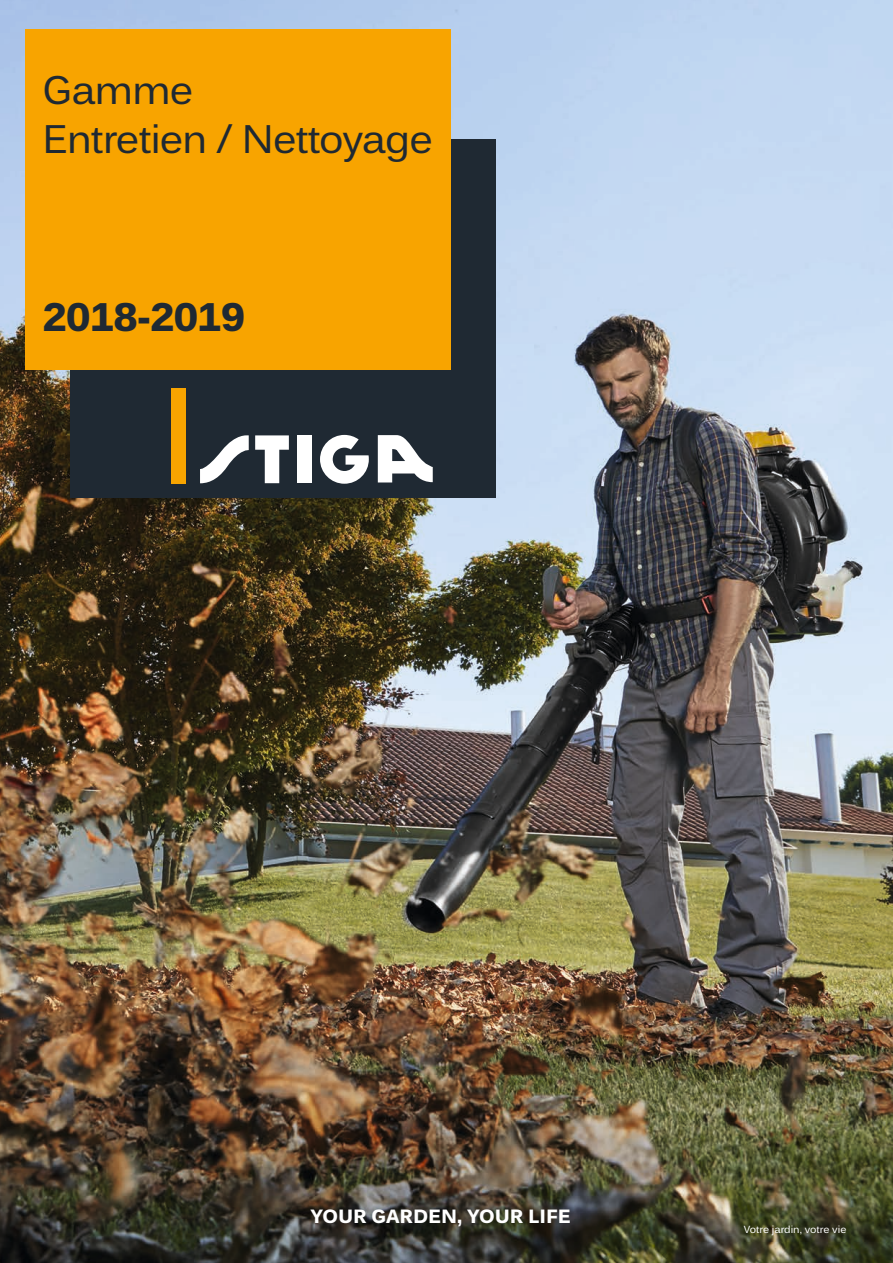
<style>
.page{position:relative;width:893px;height:1263px;background:#fff}
.page>*{position:absolute;margin:0;border:0;box-sizing:border-box;transform-origin:0 0}
.t1{font:40.5px/48.6px "Endurance Pro";letter-spacing:-.02em;color:#1f2933}
.t2{font:700 40.5px "Endurance Pro";letter-spacing:-.02em;color:#1f2933}
.t3{font:700 19.5px "Endurance Pro";color:#fff}
.t4{font:10.5px "Endurance Pro";color:#fff}
</style>
<div class="page">
<img style="left:0;top:0;width:893px;height:1263px">
<div style="left:70px;top:139px;width:425px;height:359px;background:#1f2933"></div>
<div style="left:26px;top:30px;width:425px;height:340px;background:#f8a400"></div>
<svg style="left:255px;top:435px;width:34px;height:48px"></svg>
<div style="left:297px;top:436px;width:15px;height:47px;background:#fff"></div>
<svg style="left:320px;top:435px;width:49px;height:49px"></svg>
<svg style="left:200px;top:435px;width:49px;height:48px"></svg>
<svg style="left:378px;top:435px;width:55px;height:47px"></svg>
<div style="left:171px;top:388px;width:14px;height:95px;background:#f8a400"></div>
<p class="t1" style="left:43px;top:64px;width:392px">Gamme<br>Entretien / Nettoyage</p>
<p class="t2" style="left:43px;top:288px;width:204px">2018-2019</p>
<p class="t3" style="left:310px;top:1202px;width:262px">YOUR GARDEN, YOUR LIFE</p>
<p class="t4" style="left:744px;top:1223px;width:104px">Votre jardin, votre vie</p>
</div>
